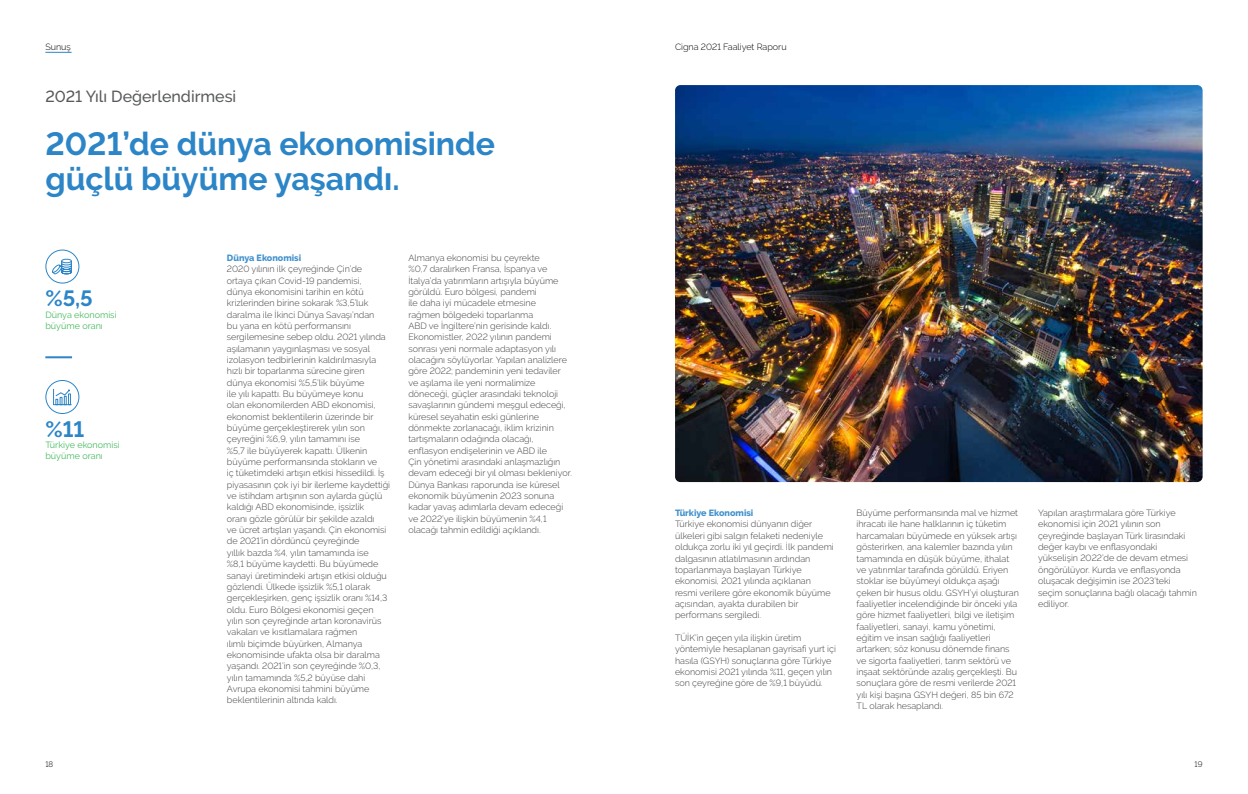
<style>
.page{position:relative;width:1248px;height:794px;background:#fff}
.page>*{position:absolute;margin:0;border:0;box-sizing:border-box;transform-origin:0 0}
.t1{font:700 32px/35px "Raleway";color:#2b85c7}
.t2{font:700 22px "Raleway";color:#2b85c7}
.t3{font:500 16px "Raleway";color:#58595b}
.t4{font:300 9px/11.3px "Raleway";color:#414042}
.t5{font:9px/11.3px "Raleway";color:#47ba61}
.t6{font:800 9px "Raleway";color:#4191cd}
.t7{font:300 9px "Raleway";color:#000}
.t8{font:300 8px "Raleway";color:#000}
</style>
<div class="page">
<svg style="left:45px;top:52px;width:27px;height:1px"></svg>
<img style="left:675px;top:85px;width:527px;height:397px">
<svg style="left:53px;top:388px;width:19px;height:17px"></svg>
<hr style="left:45px;top:356px;width:27px;height:2px;background:#2b85c7">
<div style="left:45px;top:249px;width:34px;height:34px;border:1px solid #2b85c7;border-radius:50%"></div>
<div style="left:45px;top:380px;width:34px;height:34px;border:1px solid #2b85c7;border-radius:50%"></div>
<svg style="left:52px;top:258px;width:20px;height:17px"></svg>
<p class="t7" style="left:45px;top:41px;width:27px">Sunuş</p>
<p class="t7" style="left:675px;top:41px;width:113px">Cigna 2021 Faaliyet Raporu</p>
<h3 class="t3" style="left:45px;top:87px;width:192px">2021 Yılı Değerlendirmesi</h3>
<h1 class="t1" style="left:45px;top:126px;width:451px">2021’de dünya ekonomisinde güçlü büyüme yaşandı.</h1>
<h2 class="t2" style="left:45px;top:286px;width:49px">%5,5</h2>
<p class="t5" style="left:45px;top:309px;width:73px">Dünya ekonomisi büyüme oranı</p>
<h2 class="t2" style="left:45px;top:416px;width:40px">%11</h2>
<p class="t5" style="left:45px;top:439px;width:76px">Türkiye ekonomisi büyüme oranı</p>
<p class="t6" style="left:227px;top:253px;width:76px">Dünya Ekonomisi</p>
<p class="t4" style="left:227px;top:263px;width:165px">2020 yılının ilk çeyreğinde Çin’de<br>ortaya çıkan Covid-19 pandemisi,<br>dünya ekonomisini tarihin en kötü krizlerinden birine sokarak %3,5’luk daralma ile İkinci Dünya Savaşı’ndan<br>bu yana en kötü performansını sergilemesine sebep oldu. 2021 yılında aşılamanın yaygınlaşması ve sosyal izolasyon tedbirlerinin kaldırılmasıyla hızlı bir toparlanma sürecine giren dünya ekonomisi %5,5’lik büyüme<br>ile yılı kapattı. Bu büyümeye konu<br>olan ekonomilerden ABD ekonomisi, ekonomist beklentilerin üzerinde bir büyüme gerçekleştirerek yılın son çeyreğini %6,9, yılın tamamını ise<br>%5,7 ile büyüyerek kapattı. Ülkenin büyüme performansında stokların ve<br>iç tüketimdeki artışın etkisi hissedildi. İş piyasasının çok iyi bir ilerleme kaydettiği ve istihdam artışının son aylarda güçlü kaldığı ABD ekonomisinde, işsizlik<br>oranı gözle görülür bir şekilde azaldı<br>ve ücret artışları yaşandı. Çin ekonomisi de 2021’in dördüncü çeyreğinde<br>yıllık bazda %4, yılın tamamında ise<br>%8,1 büyüme kaydetti. Bu büyümede sanayi üretimindeki artışın etkisi olduğu gözlendi. Ülkede işsizlik %5,1 olarak gerçekleşirken, genç işsizlik oranı %14,3 oldu. Euro Bölgesi ekonomisi geçen yılın son çeyreğinde artan koronavirüs vakaları ve kısıtlamalara rağmen<br>ılımlı biçimde büyürken, Almanya ekonomisinde ufakta olsa bir daralma yaşandı. 2021’in son çeyreğinde %0,3, yılın tamamında %5,2 büyüse dahi Avrupa ekonomisi tahmini büyüme beklentilerinin altında kaldı.</p>
<p class="t4" style="left:408px;top:252px;width:165px">Almanya ekonomisi bu çeyrekte<br>%0,7 daralırken Fransa, İspanya ve İtalya’da yatırımların artışıyla büyüme görüldü. Euro bölgesi, pandemi<br>ile daha iyi mücadele etmesine<br>rağmen bölgedeki toparlanma<br>ABD ve İngiltere’nin gerisinde kaldı.<br>Ekonomistler, 2022 yılının pandemi sonrası yeni normale adaptasyon yılı olacağını söylüyorlar. Yapılan analizlere göre 2022; pandeminin yeni tedaviler ve aşılama ile yeni normalimize döneceği, güçler arasındaki teknoloji savaşlarının gündemi meşgul edeceği, küresel seyahatin eski günlerine dönmekte zorlanacağı, iklim krizinin tartışmaların odağında olacağı, enflasyon endişelerinin ve ABD ile<br>Çin yönetimi arasındaki anlaşmazlığın devam edeceği bir yıl olması bekleniyor.<br>Dünya Bankası raporunda ise küresel ekonomik büyümenin 2023 sonuna kadar yavaş adımlarla devam edeceği ve 2022’ye ilişkin büyümenin %4,1 olacağı tahmin edildiği açıklandı.</p>
<p class="t6" style="left:675px;top:508px;width:80px">Türkiye Ekonomisi</p>
<p class="t4" style="left:675px;top:518px;width:160px">Türkiye ekonomisi dünyanın diğer ülkeleri gibi salgın felaketi nedeniyle oldukça zorlu iki yıl geçirdi. İlk pandemi dalgasının atlatılmasının ardından toparlanmaya başlayan Türkiye ekonomisi, 2021 yılında açıklanan resmi verilere göre ekonomik büyüme açısından, ayakta durabilen bir performans sergiledi.</p>
<p class="t4" style="left:675px;top:632px;width:162px">TÜİK’in geçen yıla ilişkin üretim yöntemiyle hesaplanan gayrisafi yurt içi hasıla (GSYH) sonuçlarına göre Türkiye ekonomisi 2021 yılında %11, geçen yılın son çeyreğine göre de %9,1 büyüdü.</p>
<p class="t4" style="left:856px;top:507px;width:164px">Büyüme performansında mal ve hizmet ihracatı ile hane halklarının iç tüketim harcamaları büyümede en yüksek artışı gösterirken, ana kalemler bazında yılın tamamında en düşük büyüme, ithalat ve yatırımlar tarafında görüldü. Eriyen stoklar ise büyümeyi oldukça aşağı çeken bir husus oldu. GSYH’yi oluşturan faaliyetler incelendiğinde bir önceki yıla göre hizmet faaliyetleri, bilgi ve iletişim faaliyetleri, sanayi, kamu yönetimi, eğitim ve insan sağlığı faaliyetleri artarken; söz konusu dönemde finans ve sigorta faaliyetleri, tarım sektörü ve inşaat sektöründe azalış gerçekleşti. Bu sonuçlara göre de resmi verilerde 2021 yılı kişi başına GSYH değeri, 85 bin 672<br>TL olarak hesaplandı.</p>
<p class="t4" style="left:1037px;top:507px;width:160px">Yapılan araştırmalara göre Türkiye ekonomisi için 2021 yılının son çeyreğinde başlayan Türk lirasındaki değer kaybı ve enflasyondaki yükselişin 2022’de de devam etmesi öngörülüyor. Kurda ve enflasyonda oluşacak değişimin ise 2023’teki seçim sonuçlarına bağlı olacağı tahmin ediliyor.</p>
<p class="t8" style="left:45px;top:759px;width:9px">18</p>
<p class="t8" style="left:1194px;top:759px;width:9px">19</p>
</div>
